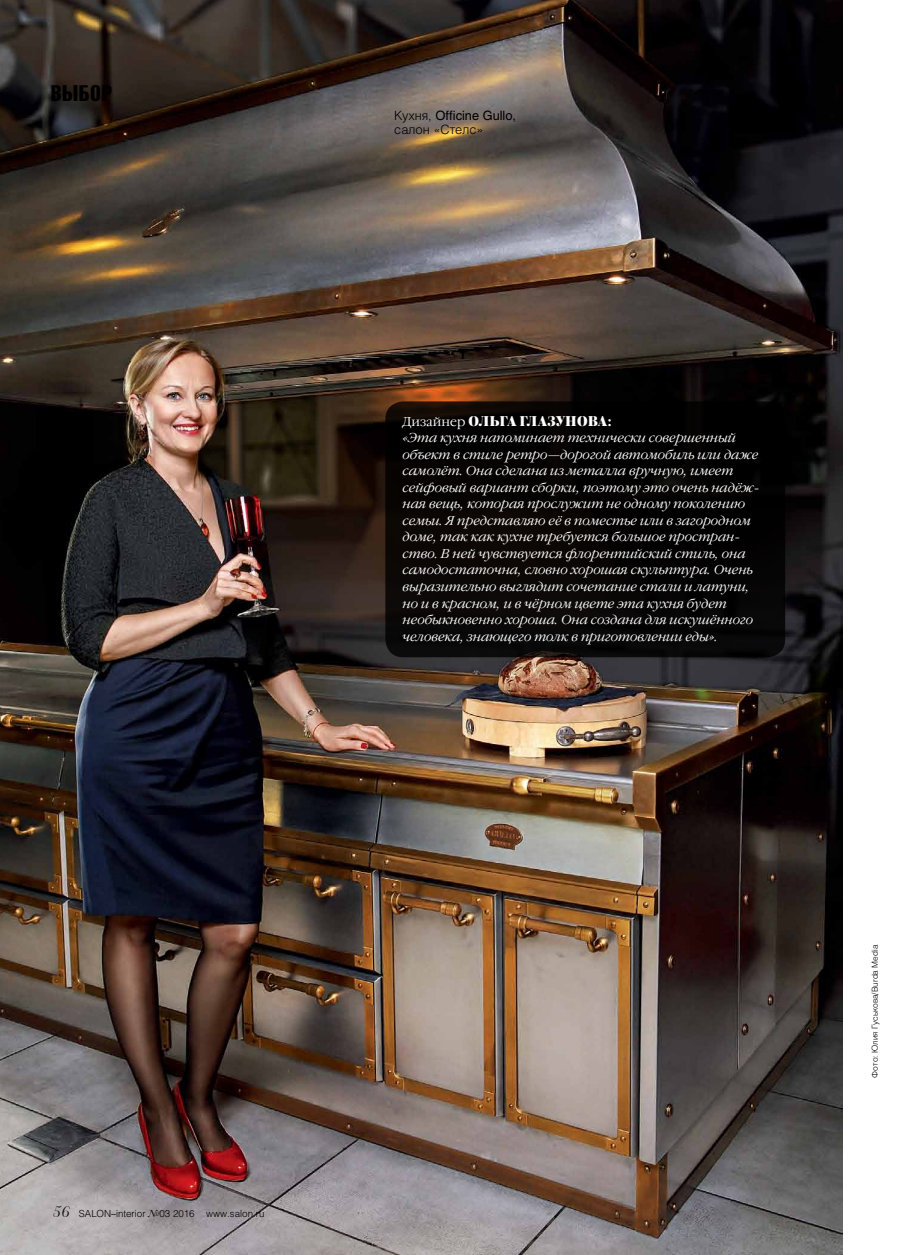
<style>
.page{position:relative;width:923px;height:1255px;background:#fff}
.page>*{position:absolute;margin:0;border:0;box-sizing:border-box;transform-origin:0 0}
.t1{font:22.2px "Helios Compressed";letter-spacing:.05em;color:#000}
.t2{font:900 15px "Austin Cyr";letter-spacing:.015em;color:#fff}
.t3{font:italic 12.75px/16.5px "Garamond Light ITC";color:#fff}
.t4{font:300 12.75px/14.2px "Helios";color:#000}
.t5{font:300 9.75px "Helios";color:#000}
.t6{font:300 8.25px "Helios";color:#000}
.s1{font-family:"Salon Script";font-weight:400;font-size:12.75px}
.s2{font-family:"Garamond Light ITC";font-weight:400;font-style:italic}
.s3{font-weight:400}
.s4{font-family:"Garamond Light ITC";font-weight:400;font-size:12.75px}
</style>
<div class="page">
<img style="left:0;top:0;width:842px;height:1254px">
<div style="left:385px;top:401px;width:400px;height:256px;background:#000;border-radius:18px"></div>
<h1 class="t1" style="left:51px;top:80px;width:63px">выбор</h1>
<p class="t5" style="left:53px;top:1207px;width:213px"><span class="s1">56</span> SALON–interior <span class="s2">№</span>03 2016 www.salon.ru</p>
<p class="t4" style="left:394px;top:108px;width:123px">Кухня, <span class="s3">Officine Gullo, </span>салон «Стелс»</p>
<p class="t2" style="left:402px;top:410px;width:210px"><span class="s4">Дизайнер</span> Ольга глазунова:</p>
<p class="t3" style="left:402px;top:430px;width:358px">«Эта кухня напоминает технически совершенный объект в стиле ретро—дорогой автомобиль или даже самолёт. Она сделана из металла вручную, имеет сейфовый вариант сборки, поэтому это очень надёж&shy;ная вещь, которая прослужит не одному поколению семьи. Я представляю её в поместье или в загородном доме, так как кухне требуется большое простран&shy;ство. В ней чувствуется флорентийский стиль, она самодостаточна, словно хорошая скульптура. Очень выразительно выглядит сочетание стали и латуни, но и в красном, и в чёрном цвете эта кухня будет необыкновенно хороша. Она создана для искушённого человека, знающего толк в приготовлении еды».</p>
<p class="t6" style="left:870px;top:1077px;width:134px;rotate:-90deg">Фото: Юлия Гуськова/Burda Media</p>
</div>
